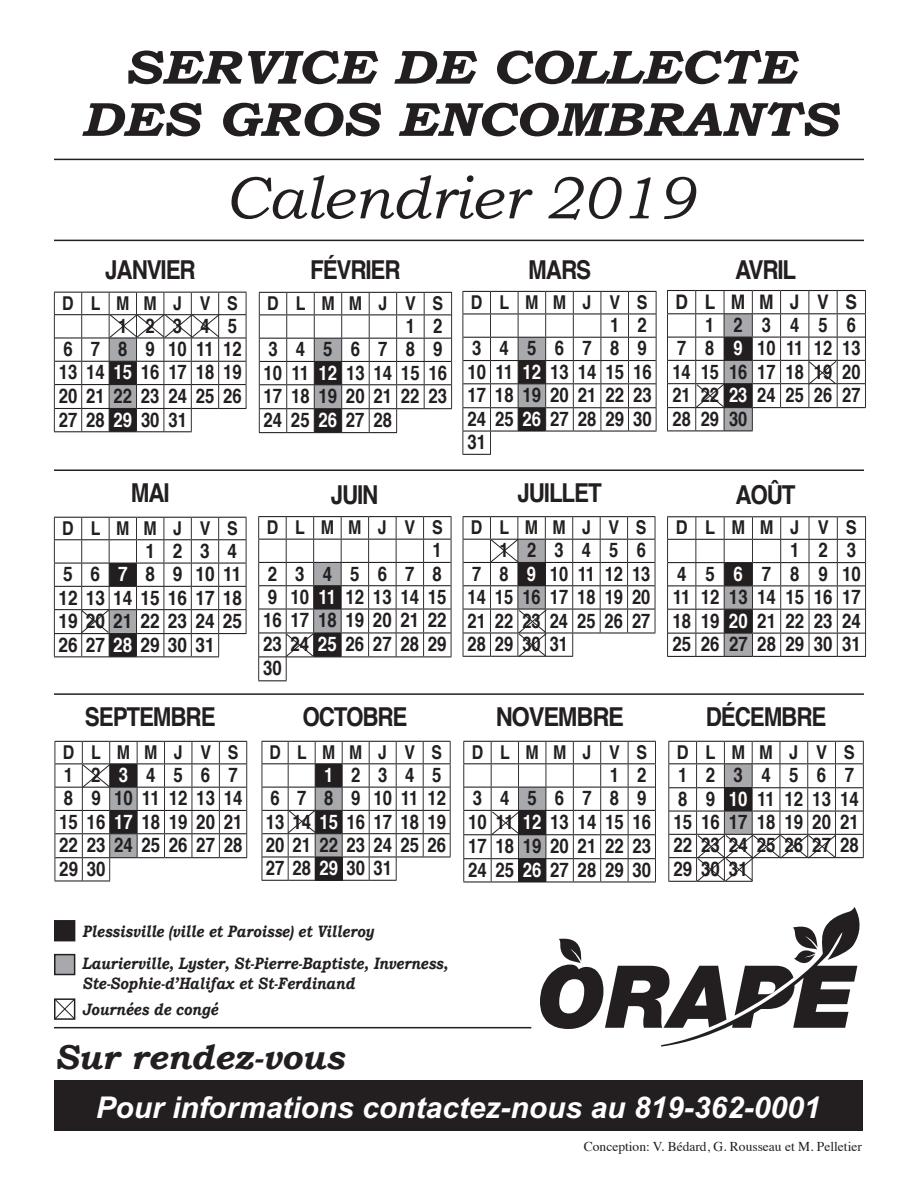
<style>
.page{position:relative;width:918px;height:1188px;background:#fff}
.page>*{position:absolute;margin:0;border:0;box-sizing:border-box;transform-origin:0 0}
.t1{font:italic 60px "Bookman Old Style";color:#231f20}
.t2{font:italic 700 47.85px/52.2px "Bookman Old Style";color:#231f20;text-align:center;scale:1.14 1}
.t3{font:italic 700 34.5px "Bookman Old Style";color:#231f20}
.t4{font:italic 700 30px "Arial";color:#fff}
.t5{font:700 26.1px "Helvetica";letter-spacing:-.05em;color:#231f20;scale:.86 1}
.t6{font:700 26.1px "Helvetica";letter-spacing:-.05em;color:#231f20;scale:.91 1}
.t7{font:700 20.1px/23.4px "Helvetica";color:#231f20;scale:.84 1}
.t8{font:700 20.1px/23.4px "Helvetica";color:#231f20;scale:.83 1}
.t9{font:700 20.1px/23.4px "Helvetica";color:#231f20;scale:.82 1}
.t10{font:700 20.1px/23.4px "Helvetica";color:#231f20;scale:.86 1}
.t11{font:700 20.1px "Helvetica";letter-spacing:.955em;color:#231f20;scale:.86 1}
.t12{font:700 19.05px "Helvetica";letter-spacing:1.025em;color:#231f20;scale:.84 1}
.t13{font:700 19.05px "Helvetica";letter-spacing:1.025em;color:#231f20;scale:.83 1}
.t14{font:700 19.05px "Helvetica";letter-spacing:1.025em;color:#231f20;scale:.86 1}
.t15{font:700 19.05px "Helvetica";letter-spacing:1.025em;color:#231f20;scale:.82 1}
.t16{font:italic 700 16.5px/19.8px "Bookman Old Style";color:#231f20;scale:.85 1}
.t17{font:13.5px "Times";color:#231f20}
.s1{color:#fff}
</style>
<div class="page">
<div style="left:54px;top:1081px;width:808px;height:50px;background:#231f20"></div>
<hr style="left:54px;top:159px;width:810px;height:1px;background:#231f20">
<hr style="left:54px;top:240px;width:810px;height:1px;background:#231f20">
<svg style="left:463px;top:291px;width:194px;height:164px"></svg>
<svg style="left:259px;top:292px;width:193px;height:141px"></svg>
<svg style="left:667px;top:516px;width:199px;height:141px"></svg>
<hr style="left:54px;top:470px;width:810px;height:1px;background:#231f20">
<hr style="left:54px;top:693px;width:810px;height:2px;background:#231f20">
<div style="left:54px;top:920px;width:21px;height:21px;background:#231f20"></div>
<div style="left:55px;top:955px;width:20px;height:20px;background:#a8a9ad"></div>
<div style="left:54px;top:954px;width:21px;height:21px;border:2px solid #231f20"></div>
<hr style="left:54px;top:1027px;width:477px;height:1px;background:#231f20">
<svg style="left:54px;top:998px;width:22px;height:22px"></svg>
<svg style="left:668px;top:741px;width:196px;height:141px"></svg>
<svg style="left:667px;top:290px;width:199px;height:142px"></svg>
<svg style="left:54px;top:292px;width:193px;height:140px"></svg>
<svg style="left:54px;top:517px;width:193px;height:140px"></svg>
<svg style="left:258px;top:516px;width:194px;height:165px"></svg>
<svg style="left:463px;top:516px;width:193px;height:141px"></svg>
<svg style="left:55px;top:741px;width:192px;height:141px"></svg>
<svg style="left:262px;top:741px;width:189px;height:140px"></svg>
<svg style="left:463px;top:741px;width:193px;height:142px"></svg>
<svg style="left:540px;top:907px;width:320px;height:140px"></svg>
<h2 class="t2" style="left:81px;top:41px;width:665px">SERVICE DE COLLECTE<br>DES GROS ENCOMBRANTS</h2>
<h1 class="t1" style="left:224px;top:157px;width:471px">Calendrier 2019</h1>
<p class="t5" style="left:310px;top:249px;width:107px">FÉVRIER</p>
<p class="t5" style="left:528px;top:249px;width:74px">MARS</p>
<p class="t5" style="left:105px;top:249px;width:107px">JANVIER</p>
<p class="t5" style="left:735px;top:249px;width:73px">AVRIL</p>
<p class="t11" style="left:675px;top:285px;width:213px">DLMMJVS</p>
<p class="t9" style="left:705px;top:313px;width:185px">123456</p>
<p class="t9" style="left:677px;top:337px;width:225px">7 8 <span class="s1">9</span> 10111213</p>
<p class="t9" style="left:672px;top:360px;width:231px">14 15 16 17 18 19 20</p>
<p class="t9" style="left:672px;top:384px;width:231px">21 22 <span class="s1">23</span> 24 25 26 27</p>
<p class="t9" style="left:672px;top:407px;width:93px">28 29 30</p>
<p class="t12" style="left:471px;top:287px;width:212px">DLMMJVS</p>
<p class="t7" style="left:467px;top:314px;width:221px;text-indent:143px">1 2<br>3456789<br>10 11 <span class="s1">12</span> 13 14 15 16<br>17 18 19 20 21 22 23<br>24 25 <span class="s1">26</span> 27 28 29 30<br>31</p>
<p class="t13" style="left:62px;top:287px;width:213px">DLMMJVS</p>
<p class="t8" style="left:59px;top:314px;width:222px;text-indent:59px">12345<br>6 7 8 9 101112<br>13 14 <span class="s1">15</span> 16 17 18 19<br>20 21 22 23 24 25 26<br>27 28 <span class="s1">29</span> 30 31</p>
<p class="t12" style="left:267px;top:288px;width:211px">DLMMJVS</p>
<p class="t7" style="left:264px;top:314px;width:220px;text-indent:142px">1 2<br>3456789<br>10 11 <span class="s1">12</span> 13 14 15 16<br>17 18 19 20 21 22 23<br>24 25 <span class="s1">26</span> 27 28</p>
<p class="t5" style="left:131px;top:472px;width:47px">MAI</p>
<p class="t13" style="left:62px;top:513px;width:213px">DLMMJVS</p>
<p class="t10" style="left:58px;top:539px;width:215px;text-indent:87px">1234<br>5 6 <span class="s1">7</span> 8 91011<br>12 13 14 15 16 17 18<br>19 20 21 22 23 24 25<br>26 27 <span class="s1">28</span> 29 30 31</p>
<p class="t5" style="left:331px;top:473px;width:57px">JUIN</p>
<p class="t12" style="left:267px;top:512px;width:211px">DLMMJVS</p>
<p class="t7" style="left:263px;top:539px;width:220px;text-indent:170px">1<br>2345678<br>9 10 <span class="s1">11</span> 12 13 14 15<br>16 17 18 19 20 21 22<br>23 24 <span class="s1">25</span> 26 27 28 29<br>30</p>
<p class="t5" style="left:517px;top:472px;width:100px">JUILLET</p>
<p class="t5" style="left:735px;top:473px;width:72px">AOÛT</p>
<p class="t12" style="left:471px;top:512px;width:211px">DLMMJVS</p>
<p class="t9" style="left:468px;top:539px;width:225px;text-indent:32px">123456<br>7 8 <span class="s1">9</span> 10111213<br>14 15 16 17 18 19 20<br>21 22 23 24 25 26 27<br>28 29 30 31</p>
<p class="t14" style="left:676px;top:512px;width:212px">DLMMJVS</p>
<p class="t7" style="left:672px;top:539px;width:226px;text-indent:118px">123<br>45<span class="s1">6</span>78910<br>11 12 13 14 15 16 17<br>18 19 <span class="s1">20</span> 21 22 23 24<br>25 26 27 28 29 30 31</p>
<p class="t5" style="left:85px;top:695px;width:154px">SEPTEMBRE</p>
<p class="t5" style="left:706px;top:695px;width:142px">DÉCEMBRE</p>
<p class="t13" style="left:472px;top:737px;width:213px">DLMMJVS</p>
<p class="t7" style="left:468px;top:763px;width:219px;text-indent:142px">1 2<br>3456789<br>10 11 <span class="s1">12</span> 13 14 15 16<br>17 18 19 20 21 22 23<br>24 25 <span class="s1">26</span> 27 28 29 30</p>
<p class="t5" style="left:302px;top:695px;width:124px">OCTOBRE</p>
<p class="t6" style="left:496px;top:695px;width:143px">NOVEMBRE</p>
<p class="t15" style="left:269px;top:737px;width:212px">DLMMJVS</p>
<p class="t8" style="left:266px;top:764px;width:219px;text-indent:58px"><span class="s1">1</span>2345<br>6 7 8 9 101112<br>13 14 <span class="s1">15</span> 16 17 18 19<br>20 21 22 23 24 25 26<br>27 28 <span class="s1">29</span> 30 31</p>
<p class="t14" style="left:677px;top:737px;width:209px">DLMMJVS</p>
<p class="t7" style="left:673px;top:764px;width:222px">1234567<br>8 9 <span class="s1">10</span>11121314<br>15 16 17 18 19 20 21<br>22 23 24 25 26 27 28<br>29 30 31</p>
<p class="t12" style="left:63px;top:737px;width:210px">DLMMJVS</p>
<p class="t7" style="left:59px;top:764px;width:220px">12<span class="s1">3</span>4567<br>8 9 1011121314<br>15 16 <span class="s1">17</span> 18 19 20 21<br>22 23 24 25 26 27 28<br>29 30</p>
<p class="t16" style="left:82px;top:921px;width:344px">Plessisville (ville et Paroisse) et Villeroy</p>
<p class="t16" style="left:82px;top:953px;width:432px">Laurierville, Lyster, St-Pierre-Baptiste, Inverness,<br>Ste-Sophie-d’Halifax et St-Ferdinand</p>
<p class="t16" style="left:82px;top:999px;width:161px">Journées de congé</p>
<h3 class="t3" style="left:54px;top:1031px;width:291px">Sur rendez-vous</h3>
<h3 class="t4" style="left:96px;top:1089px;width:726px">Pour informations contactez-nous au 819-362-0001</h3>
<p class="t17" style="left:584px;top:1134px;width:280px">Conception: V. Bédard, G. Rousseau et M. Pelletier</p>
</div>
